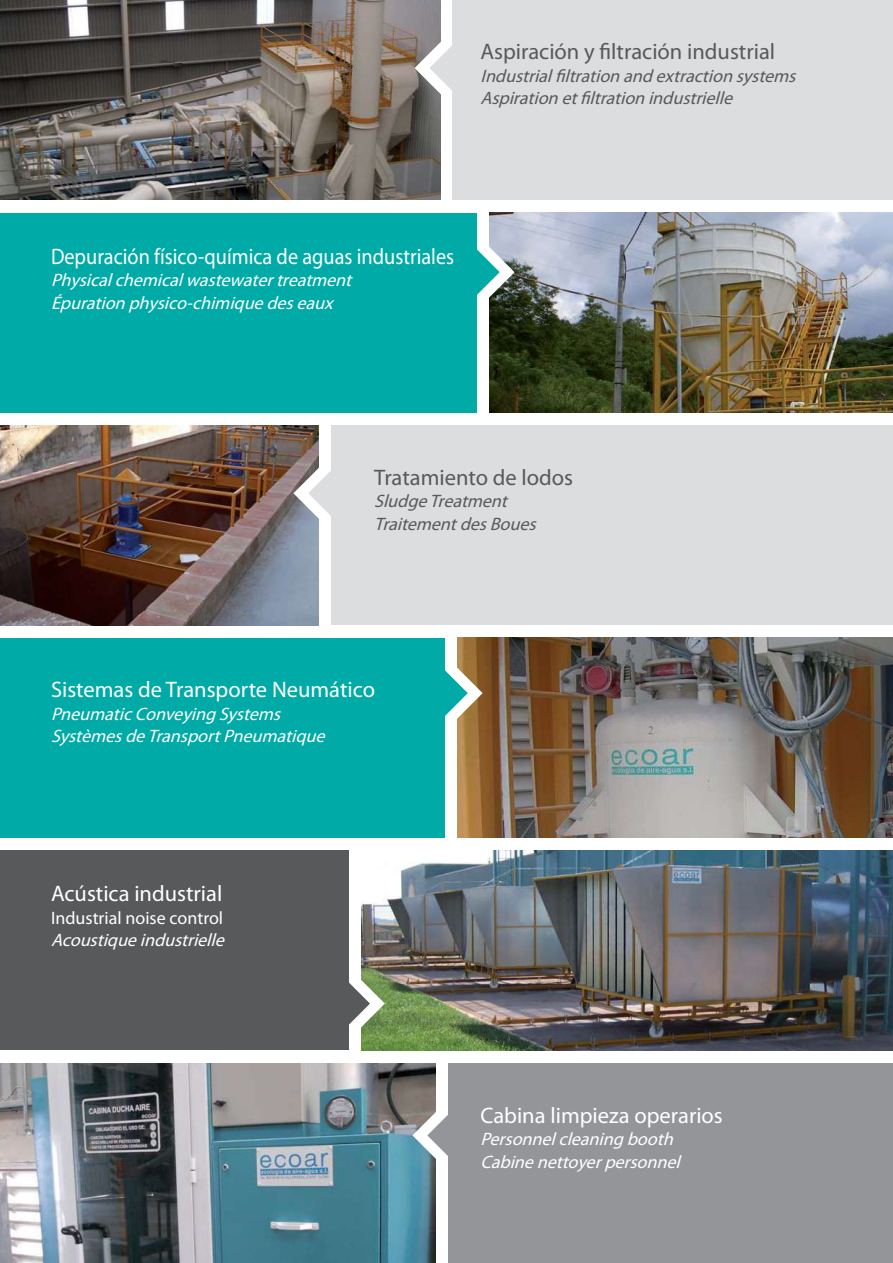
<style>
.page{position:relative;width:893px;height:1263px;background:#fff}
.page>*{position:absolute;margin:0;border:0;box-sizing:border-box;transform-origin:0 0}
.t1{font:22.5px "Myriad Pro";color:#fff}
.t2{font:22.5px "Myriad Pro";color:#58595b}
.t3{font:22.5px "Myriad Pro";color:#fff;scale:.9 1}
.t4{font:italic 18px/22.5px "Myriad Pro";letter-spacing:-.005em;color:#fff}
.t5{font:italic 18px/22.5px "Myriad Pro";color:#58595b}
.t6{font:18px "Myriad Pro";color:#fff}
</style>
<div class="page">
<img style="left:0;top:425px;width:319px;height:200px">
<img style="left:0;top:0;width:440px;height:200px">
<img style="left:0;top:1063px;width:436px;height:200px">
<img style="left:361px;top:850px;width:532px;height:200px">
<img style="left:457px;top:638px;width:436px;height:200px">
<svg style="left:444px;top:640px;width:46px;height:117px"></svg>
<svg style="left:405px;top:1082px;width:44px;height:117px"></svg>
<svg style="left:407px;top:15px;width:46px;height:117px"></svg>
<svg style="left:286px;top:440px;width:46px;height:117px"></svg>
<svg style="left:324px;top:950px;width:68px;height:117px"></svg>
<img style="left:489px;top:213px;width:404px;height:199px">
<svg style="left:476px;top:219px;width:46px;height:117px"></svg>
<div style="left:0;top:638px;width:444px;height:200px;background:#00aaa6"></div>
<div style="left:0;top:213px;width:476px;height:199px;background:#00aaa6"></div>
<div style="left:0;top:850px;width:349px;height:200px;background:#58595b"></div>
<div style="left:453px;top:0;width:440px;height:200px;background:#dcddde"></div>
<div style="left:332px;top:425px;width:561px;height:200px;background:#dcddde"></div>
<div style="left:449px;top:1063px;width:444px;height:200px;background:#939598"></div>
<p class="t2" style="left:480px;top:43px;width:296px">Aspiración y filtración industrial</p>
<p class="t5" style="left:480px;top:66px;width:321px">Industrialfiltration and extraction systems<br>Aspiration etfiltration industrielle</p>
<p class="t3" style="left:51px;top:247px;width:449px">Depuración físico-química de aguas industriales</p>
<p class="t4" style="left:51px;top:270px;width:306px">Physicalchemicalwastewatertreatment<br>Épuration physico-chimique deseaux</p>
<p class="t2" style="left:374px;top:468px;width:200px">Tratamiento de lodos</p>
<p class="t5" style="left:374px;top:491px;width:167px">Sludge Treatment<br>TraitementdesBoues</p>
<p class="t1" style="left:51px;top:681px;width:326px">Sistemas de Transporte Neumático</p>
<p class="t4" style="left:51px;top:704px;width:279px">Pneumatic Conveying Systems<br>Systèmesde TransportPneumatique</p>
<p class="t1" style="left:51px;top:885px;width:173px">Acústica industrial</p>
<p class="t6" style="left:51px;top:911px;width:174px">Industrial noise control</p>
<p class="t4" style="left:51px;top:930px;width:179px">Acoustique industrielle</p>
<p class="t1" style="left:480px;top:1106px;width:244px">Cabina limpieza operarios</p>
<p class="t4" style="left:480px;top:1129px;width:205px">Personnelcleaning booth<br>Cabine nettoyerpersonnel</p>
</div>
